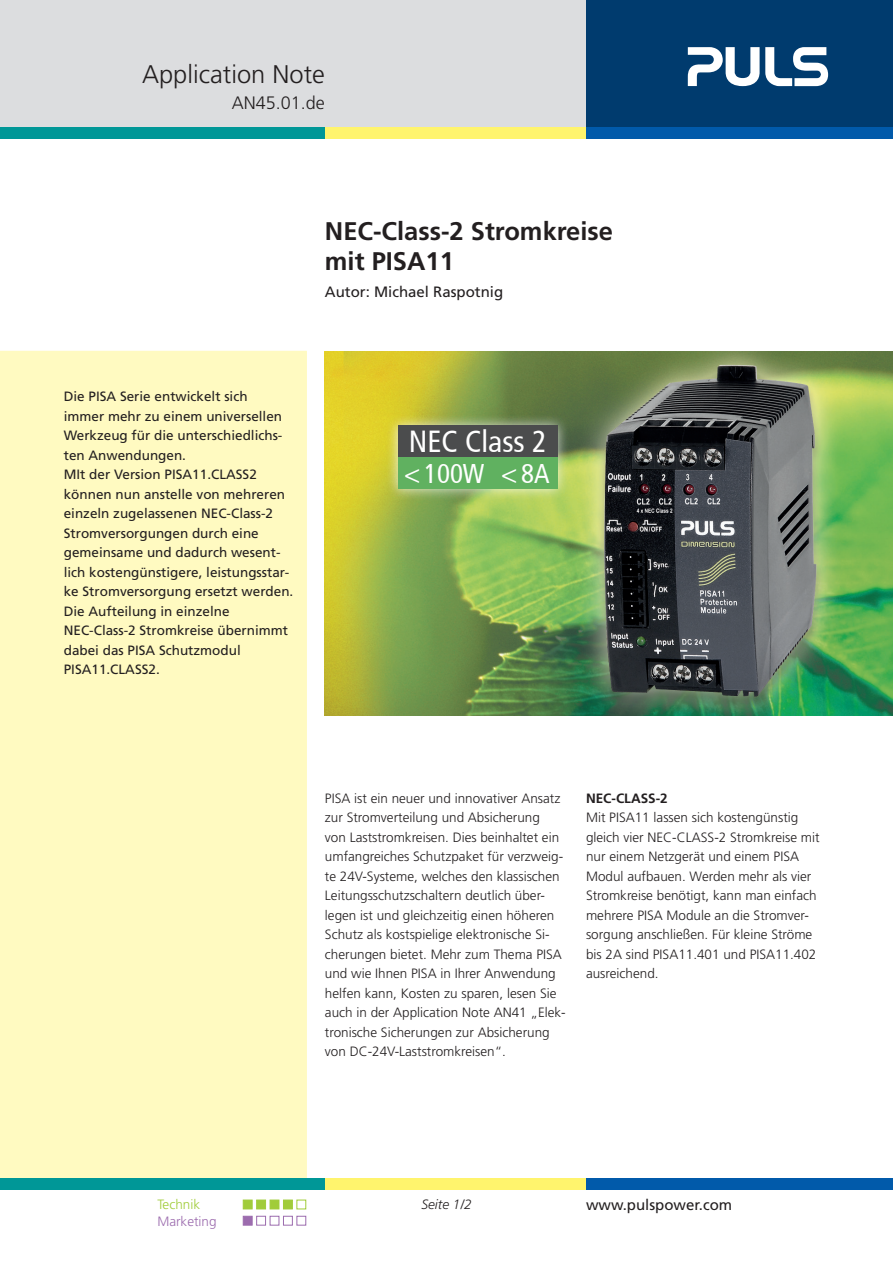
<style>
.page{position:relative;width:893px;height:1263px;background:#fff}
.page>*{position:absolute;margin:0;border:0;box-sizing:border-box;transform-origin:0 0}
.t1{font:condensed 30.45px "Frutiger";color:#fff}
.t2{font:condensed 27px "Frutiger";color:#fff}
.t3{font:700 25.5px/30.6px "Frutiger LT Std";color:#231f20}
.t4{font:300 25.5px "Frutiger LT Std";color:#231f20}
.t5{font:300 18px "Frutiger LT Std";color:#231f20}
.t6{font:15px "Frutiger LT Std";color:#231f20}
.t7{font:300 13.5px/19.5px "Frutiger LT Std";color:#231f20}
.t8{font:13.5px/19.5px "Frutiger LT Std";color:#231f20}
.t9{font:700 13.5px "Frutiger LT Std";color:#231f20}
.t10{font:300 13.5px "Frutiger LT Std";color:#9c6cae}
.t11{font:italic 300 13.5px "Frutiger LT Std";color:#231f20}
.t12{font:300 13.5px "Frutiger LT Std";color:#a1cc3a}
</style>
<div class="page">
<div style="left:0;top:351px;width:307px;height:835px;background:#fffac1"></div>
<div style="left:0;top:0;width:893px;height:128px;background:#dcdddf"></div>
<div style="left:586px;top:0;width:307px;height:128px;background:#003b6e"></div>
<div style="left:0;top:128px;width:325px;height:11px;background:#009797"></div>
<div style="left:325px;top:128px;width:261px;height:11px;background:#fff46d"></div>
<div style="left:586px;top:128px;width:307px;height:11px;background:#015aaa"></div>
<svg style="left:688px;top:47px;width:140px;height:39px"></svg>
<div style="left:0;top:1178px;width:325px;height:11px;background:#009797"></div>
<div style="left:325px;top:1178px;width:261px;height:11px;background:#fff46d"></div>
<div style="left:586px;top:1178px;width:307px;height:11px;background:#015aaa"></div>
<div style="left:243px;top:1200px;width:10px;height:9px;background:#a1cc3a;border:1px solid #a1cc3a"></div>
<div style="left:256px;top:1200px;width:10px;height:9px;background:#a1cc3a;border:1px solid #a1cc3a"></div>
<div style="left:270px;top:1200px;width:9px;height:9px;background:#a1cc3a"></div>
<div style="left:283px;top:1200px;width:10px;height:9px;background:#a1cc3a;border:1px solid #a1cc3a"></div>
<div style="left:296px;top:1200px;width:10px;height:9px;border:1px solid #a1cc3a"></div>
<div style="left:243px;top:1216px;width:10px;height:9px;background:#9c6cae;border:1px solid #9c6cae"></div>
<div style="left:256px;top:1216px;width:10px;height:9px;border:1px solid #9c6cae"></div>
<div style="left:270px;top:1216px;width:9px;height:9px;border:1px solid #9c6cae"></div>
<div style="left:283px;top:1216px;width:10px;height:9px;border:1px solid #9c6cae"></div>
<div style="left:296px;top:1216px;width:10px;height:9px;border:1px solid #9c6cae"></div>
<img style="left:325px;top:352px;width:568px;height:364px">
<div style="left:386px;top:413px;width:183px;height:88px;background:#fff;opacity:.75"></div>
<div style="left:398px;top:456px;width:159px;height:33px;background:#60b160"></div>
<div style="left:398px;top:425px;width:159px;height:31px;background:#4b4c4d"></div>
<h3 class="t4" style="left:142px;top:60px;width:184px">Application Note</h3>
<h3 class="t5" style="left:232px;top:93px;width:95px">AN45.01.de</h3>
<h3 class="t3" style="left:325px;top:216px;width:290px">NEC-Class-2 Stromkreise mit PISA11</h3>
<p class="t6" style="left:325px;top:283px;width:180px">Autor: Michael Raspotnig</p>
<p class="t8" style="left:64px;top:387px;width:231px">Die PISA Serie entwickelt sich<br>immer mehr zu einem universellen<br>Werkzeug für die unterschiedlichs&shy;ten Anwendungen.<br>MIt der Version PISA11.CLASS2 können nun anstelle von mehreren einzeln zugelassenen NEC-Class-2<br>Stromversorgungen durch eine gemeinsame und dadurch wesent&shy;lich kostengünstigere, leistungsstar&shy;ke Stromversorgung ersetzt werden.<br>Die Aufteilung in einzelne<br>NEC-Class-2 Stromkreise übernimmt dabei das PISA Schutzmodul<br>PISA11.CLASS2.</p>
<h1 class="t1" style="left:409px;top:424px;width:139px">NEC Class 2</h1>
<h2 class="t2" style="left:404px;top:458px;width:147px">&lt; 100W &lt; 8A</h2>
<p class="t7" style="left:325px;top:789px;width:242px">PISA ist ein neuer und innovativer Ansatz zur Stromverteilung und Absicherung<br>von Laststromkreisen. Dies beinhaltet ein umfangreiches Schutzpaket für verzweig&shy;te 24V-Systeme, welches den klassischen Leitungsschutzschaltern deutlich über&shy;legen ist und gleichzeitig einen höheren Schutz als kostspielige elektronische Si&shy;cherungen bietet. Mehr zum Thema PISA und wie Ihnen PISA in Ihrer Anwendung helfen kann, Kosten zu sparen, lesen Sie auch in der Application Note AN41 „Elek&shy;tronische Sicherungen zur Absicherung von DC-24V-Laststromkreisen“.</p>
<p class="t9" style="left:586px;top:790px;width:83px">NEC-Class-2</p>
<p class="t7" style="left:586px;top:808px;width:235px">Mit PISA11 lassen sich kostengünstig gleich vier NEC-CLASS-2 Stromkreise mit nur einem Netzgerät und einem PISA Modul aufbauen. Werden mehr als vier Stromkreise benötigt, kann man einfach mehrere PISA Module an die Stromver&shy;sorgung anschließen. Für kleine Ströme bis 2A sind PISA11.401 und PISA11.402 ausreichend.</p>
<p class="t12" style="left:157px;top:1197px;width:44px">Technik</p>
<p class="t11" style="left:421px;top:1197px;width:52px">Seite 1/2</p>
<p class="t6" style="left:586px;top:1196px;width:148px">www.pulspower.com</p>
<p class="t10" style="left:157px;top:1213px;width:61px">Marketing</p>
</div>
